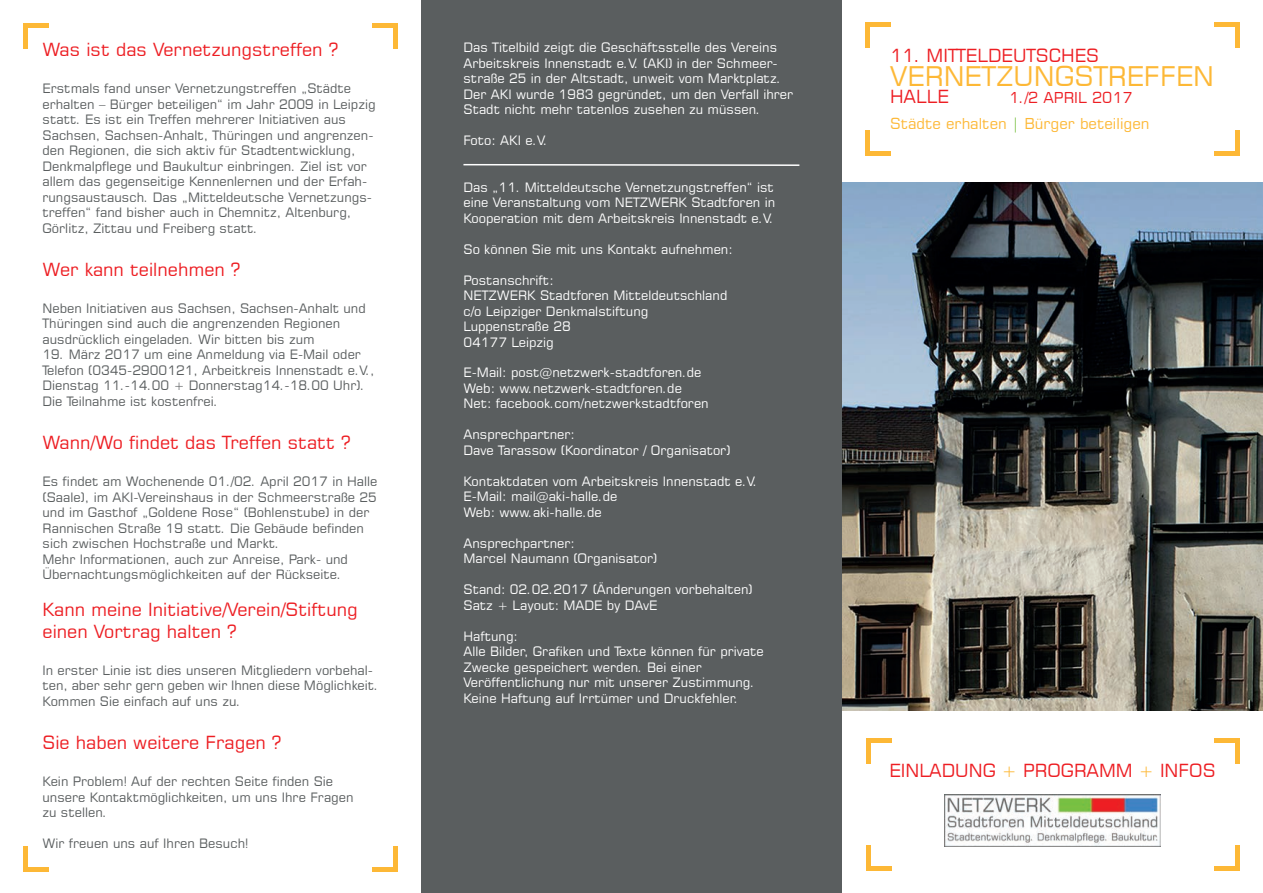
<style>
.page{position:relative;width:1263px;height:893px;background:#fff}
.page>*{position:absolute;margin:0;border:0;box-sizing:border-box;transform-origin:0 0}
.t1{font:27px "Square 721 BT";color:#fdb836}
.t2{font:18px/21.6px "Square 721 BT";color:#ed1e23}
.t3{font:15px "Square 721 BT";color:#fdb836}
.t4{font:15px "Square 721 BT";color:#ed1e23}
.t5{font:12.9px/15.5px "Square 721 BT";color:#5a5e5f}
.t6{font:12.9px/15.5px "Square 721 BT";color:#fff}
.s1{color:#79c142}
.s2{color:#fdb836}
</style>
<div class="page">
<div style="left:421px;top:0;width:421px;height:893px;background:#5a5e5f"></div>
<svg style="left:463px;top:163px;width:337px;height:3px"></svg>
<div style="left:866px;top:866px;width:25px;height:5px;background:#fdb836"></div>
<hr style="left:866px;top:845px;width:4px;height:26px;background:#fdb836">
<hr style="left:866px;top:738px;width:4px;height:26px;background:#fdb836">
<div style="left:866px;top:738px;width:25px;height:5px;background:#fdb836"></div>
<div style="left:1214px;top:738px;width:25px;height:5px;background:#fdb836"></div>
<hr style="left:1235px;top:738px;width:4px;height:26px;background:#fdb836">
<hr style="left:1235px;top:845px;width:4px;height:26px;background:#fdb836">
<div style="left:1214px;top:866px;width:25px;height:5px;background:#fdb836"></div>
<hr style="left:865px;top:151px;width:26px;height:4px;background:#fdb836">
<div style="left:865px;top:130px;width:5px;height:25px;background:#fdb836"></div>
<div style="left:865px;top:23px;width:5px;height:25px;background:#fdb836"></div>
<hr style="left:865px;top:23px;width:26px;height:4px;background:#fdb836">
<hr style="left:1214px;top:23px;width:25px;height:4px;background:#fdb836">
<hr style="left:1235px;top:23px;width:4px;height:25px;background:#fdb836">
<hr style="left:1235px;top:130px;width:4px;height:25px;background:#fdb836">
<hr style="left:1214px;top:151px;width:25px;height:4px;background:#fdb836">
<img style="left:944px;top:794px;width:217px;height:52px">
<hr style="left:24px;top:23px;width:4px;height:26px;background:#fdb836">
<div style="left:24px;top:23px;width:25px;height:5px;background:#fdb836"></div>
<div style="left:372px;top:23px;width:25px;height:5px;background:#fdb836"></div>
<hr style="left:393px;top:23px;width:4px;height:26px;background:#fdb836">
<div style="left:24px;top:867px;width:25px;height:5px;background:#fdb836"></div>
<hr style="left:24px;top:846px;width:4px;height:26px;background:#fdb836">
<hr style="left:393px;top:846px;width:4px;height:26px;background:#fdb836">
<div style="left:372px;top:867px;width:25px;height:5px;background:#fdb836"></div>
<img style="left:842px;top:182px;width:421px;height:529px">
<h2 class="t2" style="left:43px;top:39px;width:297px">Was ist das Vernetzungstreffen ?</h2>
<p class="t5" style="left:43px;top:81px;width:335px">Erstmals fand unser Vernetzungstreffen „Städte erhalten – Bürger beteiligen“ im Jahr 2009 in Leipzig statt. Es ist ein Treffen mehrerer Initiativen aus Sachsen, Sachsen-Anhalt, Thüringen und angrenzen&shy;den Regionen, die sich aktiv für Stadtentwicklung, Denkmalpflege und Baukultur einbringen. Ziel ist vor allem das gegenseitige Kennenlernen und der Erfah&shy;rungsaustausch. Das „Mitteldeutsche Vernetzungs&shy;treffen“ fand bisher auch in Chemnitz, Altenburg, Görlitz, Zittau und Freiberg statt.</p>
<h2 class="t2" style="left:43px;top:258px;width:199px">Wer kann teilnehmen ?</h2>
<p class="t5" style="left:43px;top:300px;width:325px">Neben Initiativen aus Sachsen, Sachsen-Anhalt und<br>Thüringen sind auch die angrenzenden Regionen ausdrücklich eingeladen. Wir bitten bis zum</p>
<p class="t5" style="left:43px;top:347px;width:333px">19. März 2017 um eine Anmeldung via E-Mail oder Telefon (0345-2900121, Arbeitkreis Innenstadt e.V., Dienstag 11.-14.00 + Donnerstag14.-18.00 Uhr).<br>Die Teilnahme ist kostenfrei.</p>
<h2 class="t2" style="left:43px;top:431px;width:309px">Wann/Wo findet das Treffen statt ?</h2>
<p class="t5" style="left:43px;top:474px;width:336px">Es findet am Wochenende 01./02. April 2017 in Halle (Saale), im AKI-Vereinshaus in der Schmeerstraße 25 und im Gasthof „Goldene Rose“ (Bohlenstube) in der Rannischen Straße 19 statt. Die Gebäude befinden sich zwischen Hochstraße und Markt.<br>Mehr Informationen, auch zur Anreise, Park- und Übernachtungsmöglichkeiten auf der Rückseite.</p>
<h2 class="t2" style="left:43px;top:598px;width:317px">Kann meine Initiative/Verein/Stiftung einen Vortrag halten ?</h2>
<p class="t5" style="left:43px;top:662px;width:337px">In erster Linie ist dies unseren Mitgliedern vorbehal&shy;ten, aber sehr gern geben wir Ihnen diese Möglichkeit.<br>Kommen Sie einfach auf uns zu.</p>
<h2 class="t2" style="left:43px;top:731px;width:240px">Sie haben weitere Fragen ?</h2>
<p class="t5" style="left:43px;top:773px;width:313px">Kein Problem! Auf der rechten Seite finden Sie unsere Kontaktmöglichkeiten, um uns Ihre Fragen zu stellen.</p>
<p class="t5" style="left:43px;top:835px;width:207px">Wir freuen uns auf Ihren Besuch!</p>
<p class="t6" style="left:463px;top:40px;width:331px">Das Titelbild zeigt die Geschäftsstelle des Vereins Arbeitskreis Innenstadt e.V. (AKI) in der Schmeer&shy;straße 25 in der Altstadt, unweit vom Marktplatz.<br>Der AKI wurde 1983 gegründet, um den Verfall ihrer Stadt nicht mehr tatenlos zusehen zu müssen.</p>
<p class="t6" style="left:463px;top:133px;width:86px">Foto: AKI e.V.</p>
<p class="t6" style="left:463px;top:179px;width:313px;text-align:justify">Das „11. Mitteldeutsche Vernetzungstreffen“ ist eine Veranstaltung vom NETZWERK Stadtforen in Kooperation mit dem Arbeitskreis Innenstadt e.V.</p>
<p class="t6" style="left:463px;top:241px;width:271px">So können Sie mit uns Kontakt aufnehmen:</p>
<p class="t6" style="left:463px;top:272px;width:265px">Postanschrift:<br>NETZWERK Stadtforen Mitteldeutschland c/o Leipziger Denkmalstiftung<br>Luppenstraße 28<br>04177 Leipzig</p>
<p class="t6" style="left:463px;top:365px;width:247px">E-Mail: post@netzwerk-stadtforen.de<br>Web: www.netzwerk-stadtforen.de<br>Net: facebook.com/netzwerkstadtforen</p>
<p class="t6" style="left:463px;top:427px;width:269px">Ansprechpartner:<br>Dave Tarassow (Koordinator / Organisator)</p>
<p class="t6" style="left:463px;top:473px;width:295px">Kontaktdaten vom Arbeitskreis Innenstadt e.V.<br>E-Mail: mail@aki-halle.de<br>Web: www.aki-halle.de</p>
<p class="t6" style="left:463px;top:535px;width:195px">Ansprechpartner:<br>Marcel Naumann (Organisator)</p>
<p class="t6" style="left:463px;top:582px;width:291px">Stand: 02.02.2017 (Änderungen vorbehalten)<br>Satz + Layout: MADE by DAvE</p>
<p class="t6" style="left:463px;top:628px;width:302px">Haftung:<br>Alle Bilder, Grafiken und Texte können für private Zwecke gespeichert werden. Bei einer Veröffentlichung nur mit unserer Zustimmung.<br>Keine Haftung auf Irrtümer und Druckfehler.</p>
<h2 class="t2" style="left:890px;top:44px;width:210px">11. MITTELDEUTSCHES</h2>
<h1 class="t1" style="left:890px;top:59px;width:326px">VERNETZUNGSTREFFEN</h1>
<h2 class="t2" style="left:890px;top:85px;width:61px">HALLE</h2>
<p class="t4" style="left:1009px;top:88px;width:125px">1./2 APRIL 2017</p>
<p class="t3" style="left:890px;top:114px;width:261px">Städte erhalten <span class="s1">|</span> Bürger beteiligen</p>
<h2 class="t2" style="left:889px;top:760px;width:327px">EINLADUNG <span class="s2">+</span> PROGRAMM <span class="s2">+</span> INFOS</h2>
</div>
